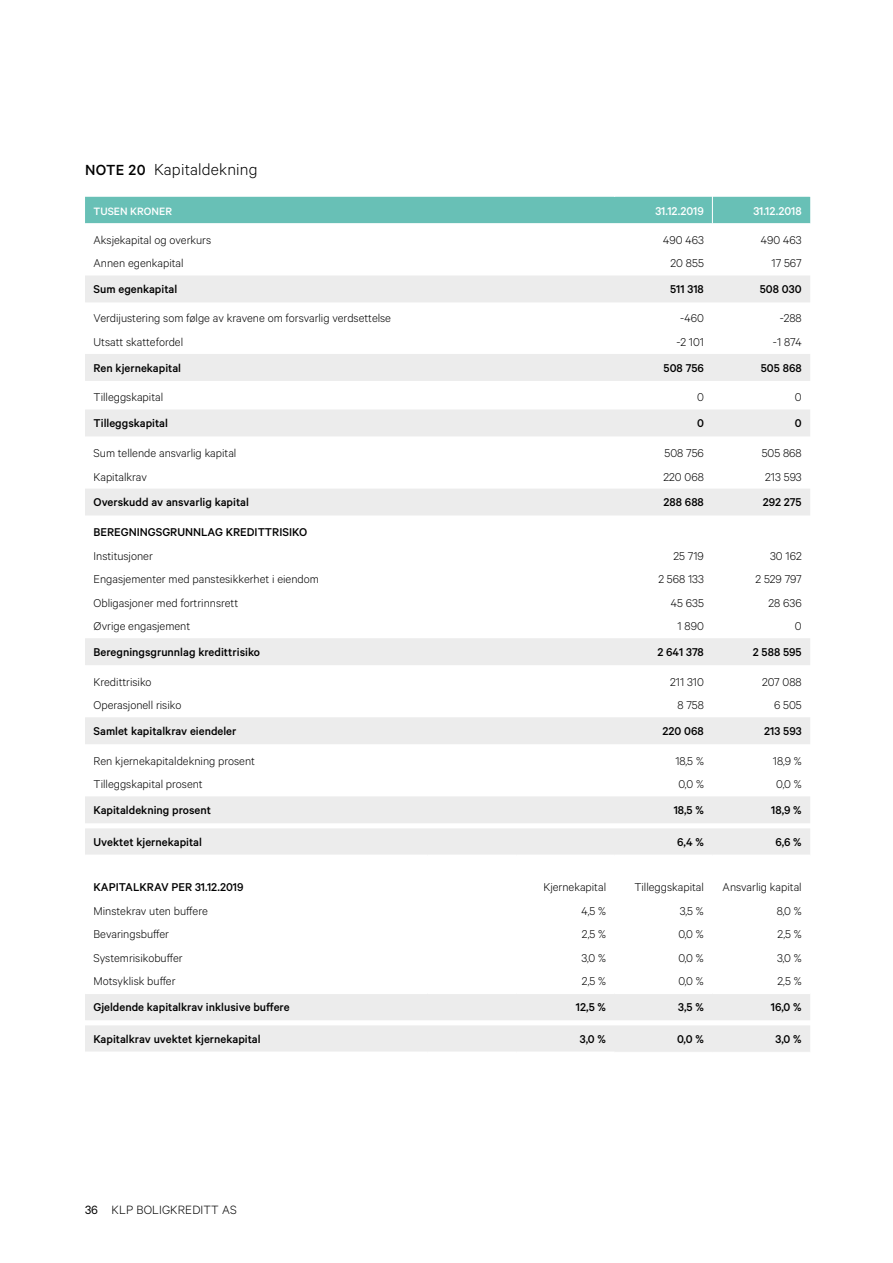
<style>
.page{position:relative;width:893px;height:1263px;background:#fff}
.page>*{position:absolute;margin:0;border:0;box-sizing:border-box;transform-origin:0 0}
.t1{font:300 18px "Calibre";letter-spacing:.01em;color:#000}
.t2{font:300 13.5px "Calibre";letter-spacing:.01em;color:#000}
.t3{font:300 12.75px "Calibre";color:#000}
.t4{font:500 12.75px "Calibre";color:#000}
.t5{font:500 12.75px "Calibre";color:#fff}
.t6{font:500 12px "Calibre";color:#fff}
.s1{font-weight:500;font-size:16.5px}
.s2{font-weight:400}
</style>
<div class="page">
<svg style="left:85px;top:276px;width:725px;height:776px"></svg>
<hr style="left:427px;top:854px;width:90px;height:2px;background:#fff">
<hr style="left:517px;top:854px;width:98px;height:2px;background:#fff">
<hr style="left:615px;top:854px;width:97px;height:2px;background:#fff">
<hr style="left:712px;top:854px;width:98px;height:2px;background:#fff">
<hr style="left:427px;top:1051px;width:90px;height:2px;background:#fff">
<hr style="left:517px;top:1051px;width:98px;height:2px;background:#fff">
<hr style="left:85px;top:854px;width:342px;height:2px;background:#fff">
<hr style="left:85px;top:1051px;width:342px;height:2px;background:#fff">
<div style="left:85px;top:196px;width:726px;height:27px;background:#68c0b6"></div>
<hr style="left:427px;top:992px;width:90px;height:2px;background:#fff">
<hr style="left:517px;top:992px;width:98px;height:2px;background:#fff">
<hr style="left:615px;top:992px;width:97px;height:2px;background:#fff">
<hr style="left:712px;top:992px;width:98px;height:2px;background:#fff">
<hr style="left:85px;top:992px;width:342px;height:2px;background:#fff">
<h1 class="t1" style="left:85px;top:159px;width:174px"><span class="s1">NOTE 20</span> Kapitaldekning</h1>
<p class="t6" style="left:94px;top:204px;width:80px">TUSEN KRONER</p>
<p class="t5" style="left:655px;top:203px;width:50px">31.12.2019</p>
<p class="t5" style="left:753px;top:203px;width:50px">31.12.2018</p>
<p class="t3" style="left:94px;top:232px;width:119px">Aksjekapital og overkurs</p>
<p class="t3" style="left:663px;top:232px;width:42px">490 463</p>
<p class="t3" style="left:761px;top:232px;width:42px">490 463</p>
<p class="t3" style="left:94px;top:256px;width:92px">Annen egenkapital</p>
<p class="t3" style="left:671px;top:256px;width:35px">20 855</p>
<p class="t3" style="left:772px;top:256px;width:32px">17 567</p>
<p class="t4" style="left:94px;top:282px;width:85px">Sum egenkapital</p>
<p class="t4" style="left:670px;top:282px;width:35px">511 318</p>
<p class="t4" style="left:760px;top:282px;width:43px">508 030</p>
<p class="t3" style="left:94px;top:311px;width:299px">Verdijustering som følge av kravene om forsvarlig verdsettelse</p>
<p class="t3" style="left:680px;top:311px;width:25px">-460</p>
<p class="t3" style="left:780px;top:311px;width:23px">-288</p>
<p class="t3" style="left:94px;top:334px;width:91px">Utsatt skattefordel</p>
<p class="t3" style="left:676px;top:334px;width:29px">-2 101</p>
<p class="t3" style="left:773px;top:334px;width:30px">-1 874</p>
<p class="t4" style="left:94px;top:360px;width:89px">Ren kjernekapital</p>
<p class="t4" style="left:664px;top:360px;width:42px">508 756</p>
<p class="t4" style="left:761px;top:360px;width:42px">505 868</p>
<p class="t3" style="left:94px;top:390px;width:71px">Tilleggskapital</p>
<p class="t3" style="left:697px;top:390px;width:8px">0</p>
<p class="t3" style="left:795px;top:390px;width:8px">0</p>
<p class="t4" style="left:94px;top:416px;width:76px">Tilleggskapital</p>
<p class="t4" style="left:697px;top:416px;width:8px">0</p>
<p class="t4" style="left:795px;top:416px;width:8px">0</p>
<p class="t3" style="left:94px;top:446px;width:144px">Sum tellende ansvarlig kapital</p>
<p class="t3" style="left:665px;top:446px;width:41px">508 756</p>
<p class="t3" style="left:762px;top:446px;width:42px">505 868</p>
<p class="t3" style="left:94px;top:469px;width:55px">Kapitalkrav</p>
<p class="t3" style="left:663px;top:469px;width:42px">220 068</p>
<p class="t3" style="left:765px;top:469px;width:38px">213 593</p>
<p class="t4" style="left:94px;top:495px;width:157px">Overskudd av ansvarlig kapital</p>
<p class="t4" style="left:664px;top:495px;width:42px">288 688</p>
<p class="t4" style="left:763px;top:495px;width:40px">292 275</p>
<p class="t4" style="left:94px;top:525px;width:215px">BEREGNINGSGRUNNLAG KREDITTRISIKO</p>
<p class="t3" style="left:94px;top:548px;width:61px">Institusjoner</p>
<p class="t3" style="left:673px;top:548px;width:32px">25 719</p>
<p class="t3" style="left:770px;top:548px;width:33px">30 162</p>
<p class="t3" style="left:94px;top:572px;width:227px">Engasjementer med panstesikkerhet i eiendom</p>
<p class="t3" style="left:658px;top:572px;width:47px">2 568 133</p>
<p class="t3" style="left:755px;top:572px;width:48px">2 529 797</p>
<p class="t3" style="left:94px;top:595px;width:146px">Obligasjoner med fortrinnsrett</p>
<p class="t3" style="left:671px;top:595px;width:35px">45 635</p>
<p class="t3" style="left:769px;top:595px;width:35px">28 636</p>
<p class="t3" style="left:94px;top:619px;width:98px">Øvrige engasjement</p>
<p class="t3" style="left:678px;top:619px;width:28px">1 890</p>
<p class="t3" style="left:795px;top:619px;width:8px">0</p>
<p class="t4" style="left:94px;top:644px;width:168px">Beregningsgrunnlag kredittrisiko</p>
<p class="t4" style="left:657px;top:644px;width:48px">2 641 378</p>
<p class="t4" style="left:753px;top:644px;width:50px">2 588 595</p>
<p class="t3" style="left:94px;top:674px;width:60px">Kredittrisiko</p>
<p class="t3" style="left:670px;top:674px;width:35px">211 310</p>
<p class="t3" style="left:762px;top:674px;width:41px">207 088</p>
<p class="t3" style="left:94px;top:698px;width:89px">Operasjonell risiko</p>
<p class="t3" style="left:677px;top:698px;width:28px">8 758</p>
<p class="t3" style="left:774px;top:698px;width:29px">6 505</p>
<p class="t4" style="left:94px;top:723px;width:144px">Samlet kapitalkrav eiendeler</p>
<p class="t4" style="left:663px;top:723px;width:43px">220 068</p>
<p class="t4" style="left:764px;top:723px;width:39px">213 593</p>
<p class="t3" style="left:94px;top:753px;width:163px">Ren kjernekapitaldekning prosent</p>
<p class="t3" style="left:675px;top:753px;width:30px">18,5 %</p>
<p class="t3" style="left:773px;top:753px;width:30px">18,9 %</p>
<p class="t3" style="left:94px;top:777px;width:111px">Tilleggskapital prosent</p>
<p class="t3" style="left:678px;top:777px;width:27px">0,0 %</p>
<p class="t3" style="left:776px;top:777px;width:27px">0,0 %</p>
<p class="t4" style="left:94px;top:802px;width:119px">Kapitaldekning prosent</p>
<p class="t4" style="left:674px;top:802px;width:32px">18,5 %</p>
<p class="t4" style="left:771px;top:802px;width:32px">18,9 %</p>
<p class="t4" style="left:94px;top:834px;width:110px">Uvektet kjernekapital</p>
<p class="t4" style="left:677px;top:834px;width:28px">6,4 %</p>
<p class="t4" style="left:775px;top:834px;width:28px">6,6 %</p>
<p class="t4" style="left:94px;top:880px;width:152px">KAPITALKRAV PER 31.12.2019</p>
<p class="t3" style="left:543px;top:880px;width:64px">Kjernekapital</p>
<p class="t3" style="left:634px;top:880px;width:71px">Tilleggskapital</p>
<p class="t3" style="left:723px;top:880px;width:81px">Ansvarlig kapital</p>
<p class="t3" style="left:94px;top:903px;width:116px">Minstekrav uten buffere</p>
<p class="t3" style="left:581px;top:903px;width:26px">4,5 %</p>
<p class="t3" style="left:680px;top:903px;width:26px">3,5 %</p>
<p class="t3" style="left:777px;top:903px;width:27px">8,0 %</p>
<p class="t3" style="left:94px;top:927px;width:77px">Bevaringsbuffer</p>
<p class="t3" style="left:582px;top:927px;width:26px">2,5 %</p>
<p class="t3" style="left:678px;top:927px;width:27px">0,0 %</p>
<p class="t3" style="left:777px;top:927px;width:26px">2,5 %</p>
<p class="t3" style="left:94px;top:950px;width:91px">Systemrisikobuffer</p>
<p class="t3" style="left:581px;top:950px;width:26px">3,0 %</p>
<p class="t3" style="left:678px;top:950px;width:27px">0,0 %</p>
<p class="t3" style="left:777px;top:950px;width:26px">3,0 %</p>
<p class="t3" style="left:94px;top:974px;width:84px">Motsyklisk buffer</p>
<p class="t3" style="left:582px;top:974px;width:26px">2,5 %</p>
<p class="t3" style="left:678px;top:974px;width:27px">0,0 %</p>
<p class="t3" style="left:777px;top:974px;width:26px">2,5 %</p>
<p class="t4" style="left:93px;top:999px;width:198px">Gjeldende kapitalkrav inklusive buffere</p>
<p class="t4" style="left:576px;top:999px;width:32px">12,5 %</p>
<p class="t4" style="left:678px;top:999px;width:27px">3,5 %</p>
<p class="t4" style="left:771px;top:999px;width:32px">16,0 %</p>
<p class="t4" style="left:93px;top:1031px;width:169px">Kapitalkrav uvektet kjernekapital</p>
<p class="t4" style="left:580px;top:1031px;width:28px">3,0 %</p>
<p class="t4" style="left:677px;top:1031px;width:28px">0,0 %</p>
<p class="t4" style="left:775px;top:1031px;width:28px">3,0 %</p>
<p class="t2" style="left:85px;top:1201px;width:153px"><span class="s2">36</span> KLP BOLIGKREDITT AS</p>
</div>
